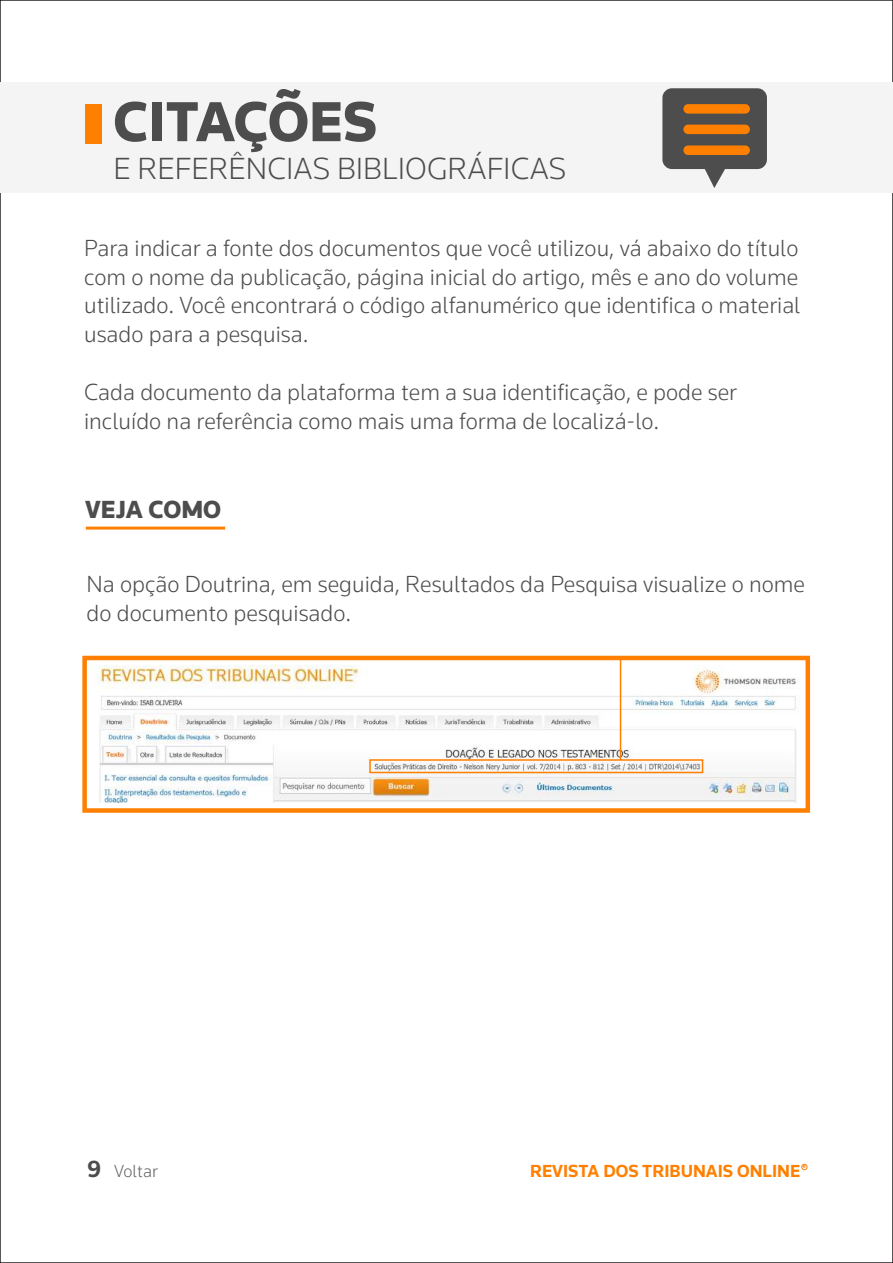
<style>
.page{position:relative;width:893px;height:1263px;background:#fff}
.page>*{position:absolute;margin:0;border:0;box-sizing:border-box;transform-origin:0 0}
.t1{font:900 58.5px "Knowledge 2017";color:#4d4d4d}
.t2{font:300 31.5px "Knowledge 2017";color:#4d4d4d}
.t3{font:900 25.5px "Knowledge 2017";color:#4d4d4d}
.t4{font:300 24px/28.8px "Knowledge 2017";color:#4d4d4d}
.t5{font:700 18px "Knowledge 2017";color:#ff8000}
.t6{font:300 18px "Knowledge 2017";letter-spacing:-.005em;color:#666}
.t7{font:700 4.5px "Knowledge 2017";color:#ff8000}
.s1{font-weight:700;font-size:24px;color:#4d4d4d}
</style>
<div class="page">
<div style="left:82px;top:656px;width:728px;height:157px;border:4px solid #ff8000"></div>
<div style="left:0;top:82px;width:893px;height:111px;background:#f4f4f4"></div>
<hr style="left:86px;top:527px;width:139px;height:3px;background:#ff8000">
<svg style="left:662px;top:88px;width:105px;height:100px"></svg>
<div style="left:683px;top:145px;width:67px;height:10px;background:#ff8000;border-radius:5px"></div>
<div style="left:683px;top:125px;width:67px;height:9px;background:#ff8000;border-radius:5px"></div>
<div style="left:683px;top:104px;width:67px;height:10px;background:#ff8000;border-radius:5px"></div>
<img style="left:94px;top:666px;width:702px;height:137px">
<div style="left:369px;top:759px;width:334px;height:14px;border:2px solid #ff8000"></div>
<hr style="left:620px;top:658px;width:1px;height:102px;background:#ff8000">
<div style="left:85px;top:104px;width:17px;height:39px;background:#ff8000"></div>
<svg style="left:801px;top:1164px;width:6px;height:6px"></svg>
<h1 class="t1" style="left:113px;top:86px;width:265px">CITAÇÕES</h1>
<h2 class="t2" style="left:113px;top:149px;width:454px">E REFERÊNCIAS BIBLIOGRÁFICAS</h2>
<p class="t4" style="left:84px;top:233px;width:718px;text-align:justify">Para indicar a fonte dos documentos que você utilizou, vá abaixo do título com o nome da publicação, página inicial do artigo, mês e ano do volume utilizado. Você encontrará o código alfanumérico que identifica o material usado para a pesquisa.</p>
<p class="t4" style="left:84px;top:377px;width:654px">Cada documento da plataforma tem a sua identificação, e pode ser incluído na referência como mais uma forma de localizá-lo.</p>
<p class="t3" style="left:85px;top:494px;width:137px">VEJA COMO</p>
<p class="t4" style="left:87px;top:569px;width:720px">Na opção Doutrina, em seguida, Resultados da Pesquisa visualize o nome do documento pesquisado.</p>
<p class="t6" style="left:87px;top:1160px;width:72px"><span class="s1">9</span> Voltar</p>
<p class="t5" style="left:530px;top:1160px;width:272px">REVISTA DOS TRIBUNAIS ONLINE</p>
<p class="t7" style="left:803px;top:1164px;width:5px">R</p>
</div>
